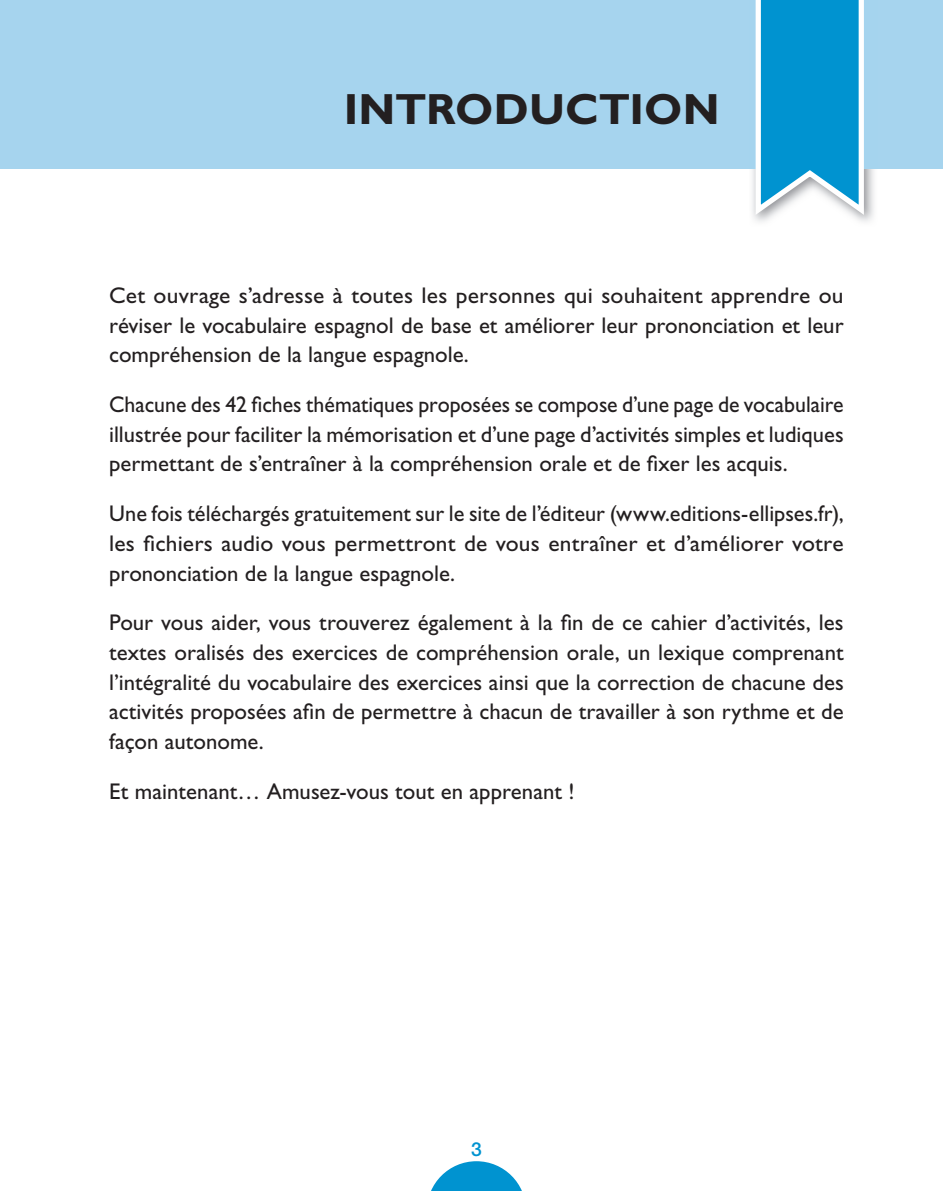
<style>
.page{position:relative;width:943px;height:1191px;background:#fff}
.page>*{position:absolute;margin:0;border:0;box-sizing:border-box;transform-origin:0 0}
.t1{font:700 43.75px "Gill Sans Std";color:#231f20}
.t2{font:22.75px/29.8px "Gill Sans Std";color:#231f20;text-align:justify}
.t3{font:22.75px/29.8px "Gill Sans Std";color:#231f20;text-align:justify;scale:.96 1}
.t4{font:500 19.25px "Helvetica Neue LT Std";color:#0093d0}
</style>
<div class="page">
<svg style="left:431px;top:1161px;width:91px;height:30px"></svg>
<div style="left:0;top:0;width:943px;height:169px;background:#a6d4ee"></div>
<img style="left:752px;top:169px;width:122px;height:53px">
<svg style="left:753px;top:0;width:113px;height:220px;background:#3dabd9"></svg>
<h1 class="t1" style="left:344px;top:94px;width:377px">INTRODUCTION</h1>
<p class="t2" style="left:109px;top:283px;width:736px">Cet ouvrage s’adresse à toutes les personnes qui souhaitent apprendre ou réviser le vocabulaire espagnol de base et améliorer leur prononciation et leur compréhension de la langue espagnole.</p>
<p class="t3" style="left:109px;top:392px;width:766px">Chacune des 42 fiches thématiques proposées se compose d’une page de vocabulaire illustrée pour faciliter la mémorisation et d’une page d’activités simples et ludiques permettant de s’entraîner à la compréhension orale et de fixer les acquis.</p>
<p class="t2" style="left:109px;top:501px;width:736px">Une fois téléchargés gratuitement sur le site de l’éditeur (www.editions-ellipses.fr), les fichiers audio vous permettront de vous entraîner et d’améliore r votre prononciation de la langue espagnole.</p>
<p class="t2" style="left:109px;top:610px;width:736px">Pour vous aider, vous trouverez également à la fin de ce cahier d’activités, les textes oralisés des exercices de compréhension orale, un lexique comprenant l’intégralité du vocabulaire des exercices ainsi que la correction de chacune des activités proposées afin de permettre à chacun de travailler à son rythme et de façon autonome.</p>
<p class="t2" style="left:109px;top:779px;width:467px">Et maintenant… Amusez-vous tout en apprenant !</p>
<p class="t4" style="left:471px;top:1142px;width:12px">3</p>
</div>
